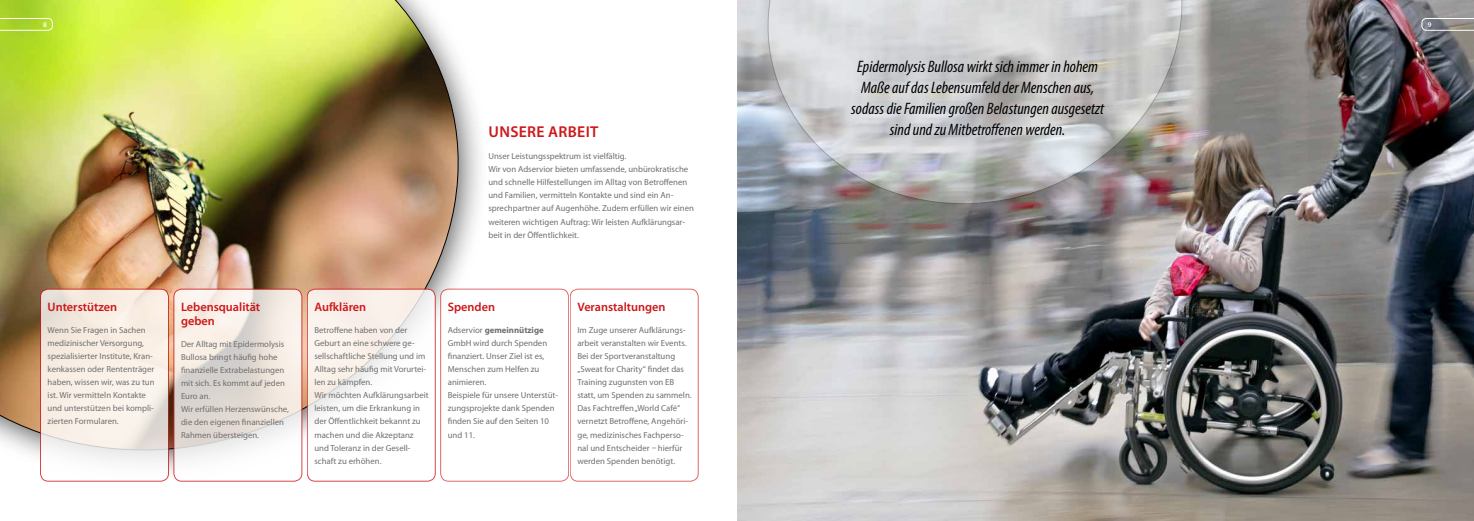
<style>
.page{position:relative;width:1474px;height:521px;background:#fff}
.page>*{position:absolute;margin:0;border:0;box-sizing:border-box;transform-origin:0 0}
.t1{font:italic condensed 16.62px/21px "Myriad Pro";color:#000;text-align:center}
.t2{font:600 15.75px "Myriad Pro";letter-spacing:.02em;color:#cd171a}
.t3{font:600 12.25px/14px "Myriad Pro";color:#cd171a}
.t4{font:8.75px/13.1px "Myriad Pro";color:#706f6f}
.t5{font:600 7px "Myriad Pro";color:#fff}
.s1{font-weight:700}
</style>
<div class="page">
<img style="left:0;top:0;width:481px;height:464px">
<img style="left:737px;top:0;width:736px;height:521px">
<svg style="left:40px;top:289px;width:128px;height:192px;fill:#f8efe6"></svg>
<div style="left:40px;top:289px;width:129px;height:192px;border:1px solid #cd171a;border-radius:8px"></div>
<svg style="left:174px;top:289px;width:128px;height:192px"></svg>
<div style="left:174px;top:289px;width:128px;height:192px;border:1px solid #cd171a;border-radius:8px"></div>
<svg style="left:307px;top:289px;width:128px;height:192px"></svg>
<div style="left:307px;top:289px;width:128px;height:192px;border:1px solid #cd171a;border-radius:8px"></div>
<div style="left:440px;top:289px;width:128px;height:192px;background:#fff;border-radius:8px"></div>
<div style="left:440px;top:289px;width:128px;height:192px;border:1px solid #cd171a;border-radius:8px"></div>
<div style="left:570px;top:289px;width:128px;height:192px;border:1px solid #cd171a;border-radius:8px"></div>
<svg style="left:0;top:18px;width:52px;height:12px"></svg>
<svg style="left:1421px;top:18px;width:52px;height:12px"></svg>
<div style="left:750px;top:0;width:453px;height:227px;background:#000;opacity:.65"></div>
<svg style="left:752px;top:0;width:445px;height:213px;background:#bcbcbd"></svg>
<p class="t5" style="left:43px;top:20px;width:5px">8</p>
<p class="t5" style="left:1427px;top:20px;width:5px">9</p>
<h1 class="t1" style="left:851px;top:56px;width:254px">Epidermolysis Bullosa wirkt sich immer in hohem Maße auf das Lebensumfeld der Menschen aus, sodass die Familien großen Belastungen ausgesetzt sind und zu Mitbetroffenen werden.</h1>
<h2 class="t2" style="left:488px;top:122px;width:111px">UNSERE ARBEIT</h2>
<p class="t4" style="left:488px;top:150px;width:207px">Unser Leistungsspektrum ist vielfältig.<br>Wir von Adservior bieten umfassende, unbürokratische und schnelle Hilfestellungen im Alltag von Betroffenen und Familien, vermitteln Kontakte und sind ein An&shy;sprechpartner auf Augenhöhe. Zudem erfüllen wir einen weiteren wichtigen Auftrag: Wir leisten Aufklärungsar&shy;beit in der Öffentlichkeit.</p>
<h3 class="t3" style="left:48px;top:299px;width:71px">Unterstützen</h3>
<p class="t4" style="left:48px;top:323px;width:108px">Wenn Sie Fragen in Sachen medizinischer Versorgung, spezialisierter Institute, Kran&shy;kenkassen oder Rententräger haben, wissen wir, was zu tun ist. Wir vermitteln Kontakte und unterstützen bei kompli&shy;zierten Formularen.</p>
<h3 class="t3" style="left:181px;top:299px;width:81px">Lebensqualität geben</h3>
<p class="t4" style="left:181px;top:337px;width:109px">Der Alltag mit Epidermolysis<br>Bullosa bringt häufig hohe finanzielle Extrabelastungen mit sich. Es kommt auf jeden<br>Euro an.<br>Wir erfüllen Herzenswünsche, die den eigenen finanziellen<br>Rahmen übersteigen.</p>
<h3 class="t3" style="left:314px;top:299px;width:53px">Aufklären</h3>
<p class="t4" style="left:314px;top:323px;width:116px">Betroffene haben von der<br>Geburt an eine schwere ge&shy;sellschaftliche Stellung und im<br>Alltag sehr häufig mit Vorurtei&shy;len zu kämpfen.<br>Wir möchten Aufklärungsarbeit leisten, um die Erkrankung in der Öffentlichkeit bekannt zu machen und die Akzeptanz und Toleranz in der Gesell&shy;schaft zu erhöhen.</p>
<h3 class="t3" style="left:448px;top:299px;width:49px">Spenden</h3>
<p class="t4" style="left:448px;top:323px;width:112px">Adservior <span class="s1">gemeinnützige<br></span>GmbH wird durch Spenden finanziert. Unser Ziel ist es,<br>Menschen zum Helfen zu animieren.<br>Beispiele für unsere Unterstüt&shy;zungsprojekte dank Spenden finden Sie auf den Seiten 10 und 11.</p>
<h3 class="t3" style="left:577px;top:299px;width:90px">Veranstaltungen</h3>
<p class="t4" style="left:577px;top:323px;width:116px">Im Zuge unserer Aufklärungs&shy;arbeit veranstalten wir Events.<br>Bei der Sportveranstaltung „Sweat for Charity“ findet das<br>Training zugunsten von EB statt, um Spenden zu sammeln.<br>Das Fachtreffen „World Café“ vernetzt Betroffene, Angehöri&shy;ge, medizinisches Fachperso&shy;nal und Entscheider -- hierfür werden Spenden benötigt.</p>
</div>
